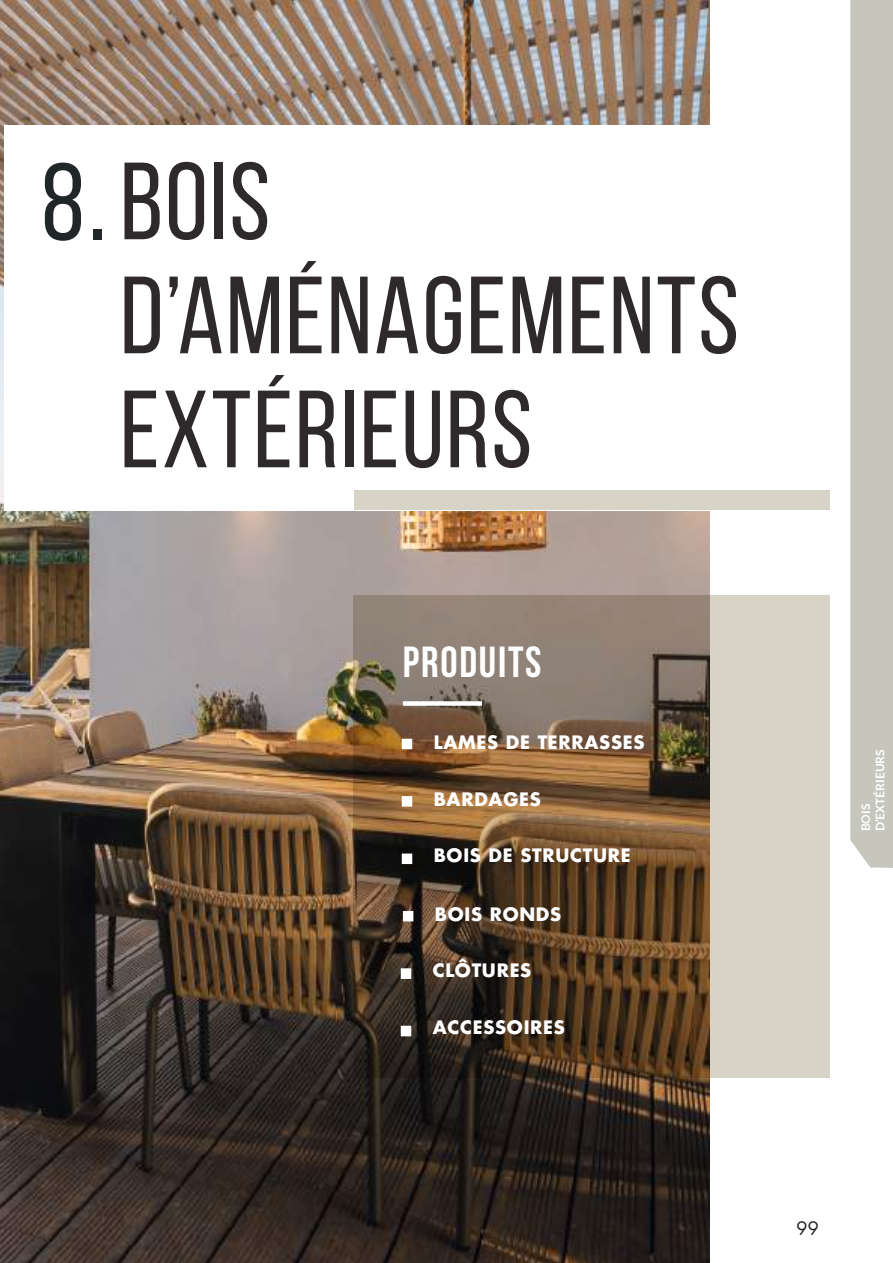
<style>
.page{position:relative;width:893px;height:1263px;background:#fff}
.page>*{position:absolute;margin:0;border:0;box-sizing:border-box;transform-origin:0 0}
.t1{font:109.5px/114px "Bebas Neue";letter-spacing:.02em;color:#2e292a}
.t2{font:700 43.5px "Bebas Neue";letter-spacing:.04em;color:#fff}
.t3{font:700 18px "Futura LT";letter-spacing:.04em;color:#fff}
.t4{font:18px "Futura LT";color:#241f1f}
.t5{font:700 12px/14.4px "Lato";color:#fff}
.s1{color:#212728}
</style>
<div class="page">
<img style="left:0;top:0;width:709px;height:1263px">
<div style="left:4px;top:125px;width:825px;height:385px;background:#fff"></div>
<div style="left:354px;top:490px;width:475px;height:20px;background:#d8d3c7"></div>
<svg style="left:353px;top:595px;width:476px;height:483px;background:#82705d"></svg>
<div style="left:403px;top:701px;width:79px;height:5px;background:#fff"></div>
<div style="left:402px;top:739px;width:10px;height:10px;background:#fff"></div>
<div style="left:402px;top:796px;width:10px;height:11px;background:#fff;border:2px solid #fff"></div>
<div style="left:402px;top:853px;width:10px;height:11px;background:#fff;border:2px solid #fff"></div>
<div style="left:403px;top:911px;width:10px;height:10px;background:#fff"></div>
<div style="left:401px;top:968px;width:10px;height:11px;background:#fff;border:2px solid #fff"></div>
<div style="left:401px;top:1026px;width:10px;height:10px;background:#fff"></div>
<div style="left:850px;top:0;width:43px;height:868px;background:#c7c6bc"></div>
<h1 class="t1" style="left:120px;top:143px;width:620px;text-indent:-79px"><span class="s1">8.</span>BOIS<br>D’AMÉNAGEMENTS<br>EXTÉRIEURS</h1>
<h2 class="t2" style="left:403px;top:638px;width:140px">PRODUITS</h2>
<p class="t3" style="left:434px;top:730px;width:212px">LAMES DE TERRASSES</p>
<p class="t3" style="left:434px;top:787px;width:109px">BARDAGES</p>
<p class="t3" style="left:434px;top:844px;width:198px">BOIS DE STRUCTURE</p>
<p class="t3" style="left:435px;top:902px;width:128px">BOIS RONDS</p>
<p class="t3" style="left:433px;top:958px;width:100px">CLÔTURES</p>
<p class="t3" style="left:433px;top:1016px;width:134px">ACCESSOIRES</p>
<p class="t5" style="left:858px;top:831px;width:84px;rotate:-90deg">BOIS<br>D’EXTÉRIEURS</p>
<p class="t4" style="left:797px;top:1217px;width:24px">99</p>
</div>
